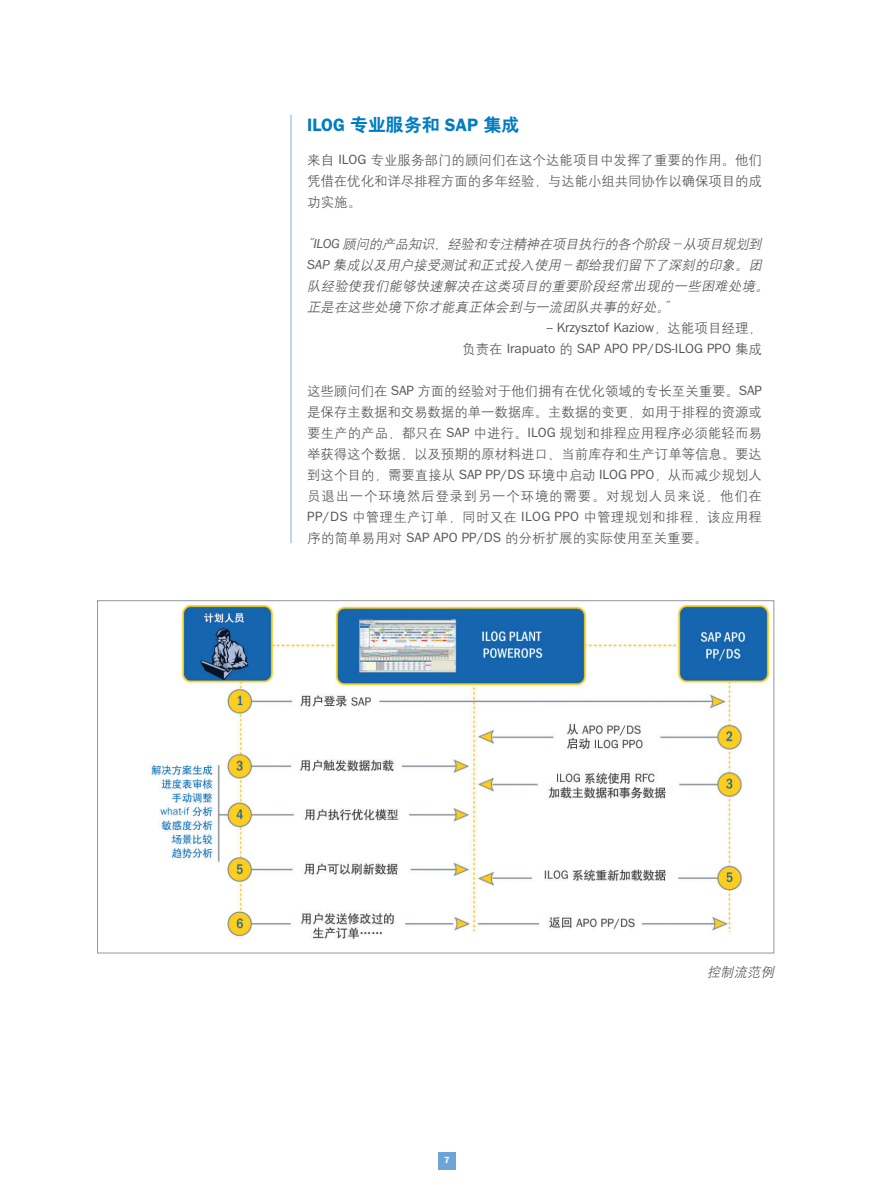
<style>
.page{position:relative;width:894px;height:1191px;background:#fff}
.page>*{position:absolute;margin:0;border:0;box-sizing:border-box;transform-origin:0 0}
.t1{font:600 18px "Franklin Gothic";letter-spacing:-.005em;color:#007cc2}
.t2{font:13.5px/21px "H Yg 2 gj";color:#57585a;text-align:justify}
.t3{font:italic 13.5px/21px "H Yg 2 gj";color:#57585a}
.t4{font:13.5px/21px "Franklin Gothic";color:#57585a;text-align:right}
.t5{font:600 9px "Franklin Gothic";color:#fff}
.s1{font-family:"H Yb 2 gj";font-weight:400}
.s2{font-family:"Franklin Gothic"}
.s3{font-family:"H Yg 2 gj"}
</style>
<div class="page">
<div style="left:438px;top:1152px;width:17px;height:17px;background:#70a3d6"></div>
<hr style="left:291px;top:115px;width:1px;height:428px;background:#86afdc">
<img style="left:150px;top:603px;width:620px;height:336px">
<h1 class="t1" style="left:307px;top:118px;width:214px">ILOG <span class="s1">专业服务和</span> SAP <span class="s1">集成</span></h1>
<p class="t2" style="left:307px;top:149px;width:456px">来自 <span class="s2">ILOG</span> 专业服务部门的顾问们在这个达能项目中发挥了重要的作用。他们凭借在优化和详尽排程方面的多年经验，与达能小组共同协作以确保项目的成功实施。</p>
<p class="t3" style="left:307px;top:233px;width:466px;text-indent:-7px">“<span class="s2">I L O G</span> 顾问的产品知识、经验和专注精神在项目执行的各个阶段－从项目规划到<span class="s2">SA P</span> 集成以及用户接受测试和正式投入使用－都给我们留下了深刻的印象。团队经验使我们能够快速解决在这类项目的重要阶段经常出现的一些困难处境。正是在这些处境下你才能真正体会到与一流团队共事的好处。”</p>
<p class="t4" style="left:462px;top:318px;width:301px">-- Krzysztof Kaziow<span class="s3">，达能项目经理，<br>负责在</span> Irapuato <span class="s3">的</span> SAP APO PP/DS-ILOG PPO <span class="s3">集成</span></p>
<p class="t2" style="left:307px;top:380px;width:456px">这些顾问们在 <span class="s2">SAP</span> 方面的经验对于他们拥有在优化领域的专长至关重要。<span class="s2">SAP</span>是保存主数据和交易数据的单一数据库。主数据的变更，如用于排程的资源或要生产的产品，都只在 <span class="s2">SAP</span> 中进行。<span class="s2">ILOG</span> 规划和排程应用程序必须能轻而易举获得这个数据，以及预期的原材料进口、当前库存和生产订单等信息。要达到这个目的，需要直接从 <span class="s2">SAP PP/DS</span> 环境中启动 <span class="s2">ILOG PPO</span>，从而减少规划人员退出一个环境然后登录到另一个环境的需要。对规划人员来说，他们在<span class="s2">PP/DS</span> 中管理生产订单，同时又在 <span class="s2">ILOG PPO</span> 中管理规划和排程，该应用程序的简单易用对 <span class="s2">SAP APO PP/DS</span> 的分析扩展的实际使用至关重要。</p>
<p class="t5" style="left:444px;top:1157px;width:7px">7</p>
<p class="t3" style="left:707px;top:962px;width:72px">控制流范例</p>
</div>
